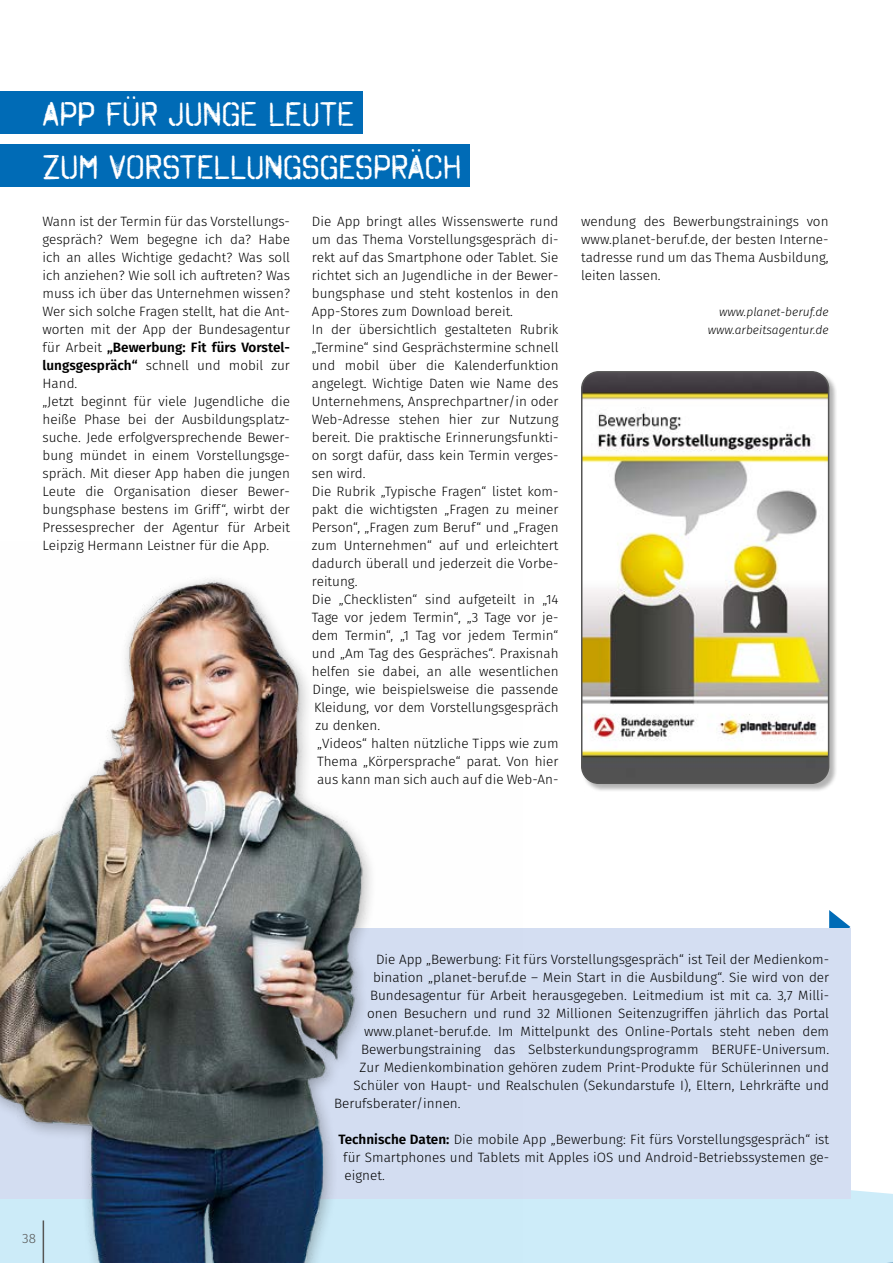
<style>
.page{position:relative;width:893px;height:1263px;background:#fff}
.page>*{position:absolute;margin:0;border:0;box-sizing:border-box;transform-origin:0 0}
.t1{font:34.5px/52.9px "Octin Spraypaint A Rg";letter-spacing:-.01em;color:#fff}
.t2{font:300 13.5px/18px "Fira Sans";color:#000;text-align:justify}
.t3{font:300 13.5px "Fira Sans";color:#565655}
.t4{font:italic 300 12px/18px "Fira Sans";color:#000;text-align:right}
.s1{font-weight:600}
</style>
<div class="page">
<div style="left:522px;top:1114px;width:329px;height:149px;background:#cdecf9"></div>
<svg style="left:759px;top:1169px;width:134px;height:94px;background:#d1edf9"></svg>
<div style="left:0;top:91px;width:363px;height:43px;background:#006bb6"></div>
<div style="left:0;top:144px;width:469px;height:43px;background:#006bb6"></div>
<div style="left:581px;top:372px;width:256px;height:419px;background:#000;opacity:.3"></div>
<img style="left:582px;top:372px;width:247px;height:411px">
<div style="left:581px;top:371px;width:248px;height:413px;border:2px solid #565655;border-radius:17px"></div>
<svg style="left:829px;top:910px;width:21px;height:18px"></svg>
<div style="left:0;top:928px;width:850px;height:270px;background:#d4def2"></div>
<img style="left:0;top:578px;width:522px;height:685px">
<h1 class="t1" style="left:43px;top:87px;width:420px">APP FÜR JUNGE LEUTE<br>ZUM VORSTELLUNGSGESPRÄCH</h1>
<p class="t2" style="left:43px;top:212px;width:249px;text-align:left">Wann ist der Termin für das Vorstellungs&shy;gespräch? Wem begegne ich da? Habe ich an alles Wichtige gedacht? Was soll ich anziehen? Wie soll ich auftreten? Was muss ich über das Unternehmen wissen?<br>Wer sich solche Fragen stellt, hat die Ant&shy;worten mit der App der Bundesagentur für Arbeit <span class="s1">„Bewerbung: Fit fürs Vorstel&shy;lungsgespräch“</span> schnell und mobil zur Hand.<br>„Jetzt beginnt für viele Jugendliche die heiße Phase bei der Ausbildungsplatz&shy;suche. Jede erfolgversprechende Bewer&shy;bung mündet in einem Vorstellungsge&shy;spräch. Mit dieser App haben die jungen Leute die Organisation dieser Bewer&shy;bungsphase bestens im Griff“, wirbt der Pressesprecher der Agentur für Arbeit Leipzig Hermann Leistner für die App.</p>
<p class="t2" style="left:312px;top:212px;width:248px">Die App bringt alles Wissenswerte rund</p>
<p class="t2" style="left:312px;top:230px;width:248px">um das Thema Vorstellungsgespräch di-</p>
<p class="t2" style="left:312px;top:248px;width:248px">rekt auf das Smartphone oder Tablet. Sie</p>
<p class="t2" style="left:312px;top:266px;width:248px">richtet sich an Jugendliche in der Bewer-</p>
<p class="t2" style="left:312px;top:284px;width:248px">bungsphase und steht kostenlos in den</p>
<p class="t2" style="left:312px;top:302px;width:203px">App-Stores zum Download bereit.</p>
<p class="t2" style="left:312px;top:320px;width:248px">In der übersichtlich gestalteten Rubrik</p>
<p class="t2" style="left:312px;top:338px;width:248px">„Termine“ sind Gesprächstermine schnell</p>
<p class="t2" style="left:312px;top:356px;width:248px">und mobil über die Kalenderfunktion</p>
<p class="t2" style="left:312px;top:374px;width:248px">angelegt. Wichtige Daten wie Name des</p>
<p class="t2" style="left:312px;top:392px;width:248px">Unternehmens, Ansprechpartner/in oder</p>
<p class="t2" style="left:312px;top:410px;width:248px">Web-Adresse stehen hier zur Nutzung</p>
<p class="t2" style="left:312px;top:428px;width:248px">bereit. Die praktische Erinnerungsfunkti-</p>
<p class="t2" style="left:312px;top:446px;width:248px">on sorgt dafür, dass kein Termin verges-</p>
<p class="t2" style="left:312px;top:464px;width:55px">sen wird.</p>
<p class="t2" style="left:312px;top:482px;width:248px">Die Rubrik „Typische Fragen“ listet kom-</p>
<p class="t2" style="left:312px;top:500px;width:248px">pakt die wichtigsten „Fragen zu meiner</p>
<p class="t2" style="left:312px;top:518px;width:248px">Person“, „Fragen zum Beruf“ und „Fragen</p>
<p class="t2" style="left:312px;top:536px;width:248px">zum Unternehmen“ auf und erleichtert</p>
<p class="t2" style="left:312px;top:554px;width:248px">dadurch überall und jederzeit die Vorbe-</p>
<p class="t2" style="left:312px;top:572px;width:47px">reitung.</p>
<p class="t2" style="left:312px;top:590px;width:248px">Die „Checklisten“ sind aufgeteilt in „14</p>
<p class="t2" style="left:312px;top:608px;width:248px">Tage vor jedem Termin“, „3 Tage vor je-</p>
<p class="t2" style="left:312px;top:626px;width:248px">dem Termin“, „1 Tag vor jedem Termin“</p>
<p class="t2" style="left:312px;top:644px;width:248px">und „Am Tag des Gespräches“. Praxisnah</p>
<p class="t2" style="left:312px;top:662px;width:248px">helfen sie dabei, an alle wesentlichen</p>
<p class="t2" style="left:313px;top:680px;width:248px">Dinge, wie beispielsweise die passende</p>
<p class="t2" style="left:314px;top:698px;width:246px">Kleidung, vor dem Vorstellungsgespräch</p>
<p class="t2" style="left:316px;top:716px;width:66px">zu denken.</p>
<p class="t2" style="left:317px;top:734px;width:243px">„Videos“ halten nützliche Tipps wie zum</p>
<p class="t2" style="left:317px;top:752px;width:243px">Thema „Körpersprache“ parat. Von hier</p>
<p class="t2" style="left:317px;top:770px;width:243px">aus kann man sich auch auf die Web-An-</p>
<p class="t2" style="left:581px;top:212px;width:249px">wendung des Bewerbungstrainings von www.planet-beruf.de, der besten Interne&shy;tadresse rund um das Thema Ausbildung, leiten lassen.</p>
<p class="t4" style="left:708px;top:303px;width:122px">www.planet-beruf.de www.arbeitsagentur.de</p>
<p class="t3" style="left:22px;top:1229px;width:16px">38</p>
<p class="t2" style="left:376px;top:950px;width:455px">Die App „Bewerbung: Fit fürs Vorstellungsgespräch“ ist Teil der Medienkom-</p>
<p class="t2" style="left:373px;top:968px;width:458px">bination „planet-beruf.de – Mein Start in die Ausbildung“. Sie wird von der</p>
<p class="t2" style="left:370px;top:986px;width:461px">Bundesagentur für Arbeit herausgegeben. Leitmedium ist mit ca. 3,7 Milli-</p>
<p class="t2" style="left:367px;top:1004px;width:463px">onen Besuchern und rund 32 Millionen Seitenzugriffen jährlich das Portal</p>
<p class="t2" style="left:364px;top:1022px;width:466px">www.planet-beruf.de. Im Mittelpunkt des Online-Portals steht neben dem</p>
<p class="t2" style="left:361px;top:1040px;width:470px">Bewerbungstraining das Selbsterkundungsprogramm BERUFE-Universum.</p>
<p class="t2" style="left:360px;top:1058px;width:471px">Zur Medienkombination gehören zudem Print-Produkte für Schülerinnen und</p>
<p class="t2" style="left:354px;top:1076px;width:477px">Schüler von Haupt- und Realschulen (Sekundarstufe I), Eltern, Lehrkräfte und</p>
<p class="t2" style="left:334px;top:1094px;width:128px">Berufsberater/innen.</p>
<p class="t2" style="left:343px;top:1130px;width:488px;text-indent:-4px"><span class="s1">Technische Daten:</span> Die mobile App „Bewerbung: Fit fürs Vorstellungsgespräch“ ist für Smartphones und Tablets mit Apples iOS und Android-Betriebssystemen ge&shy;eignet.</p>
</div>
